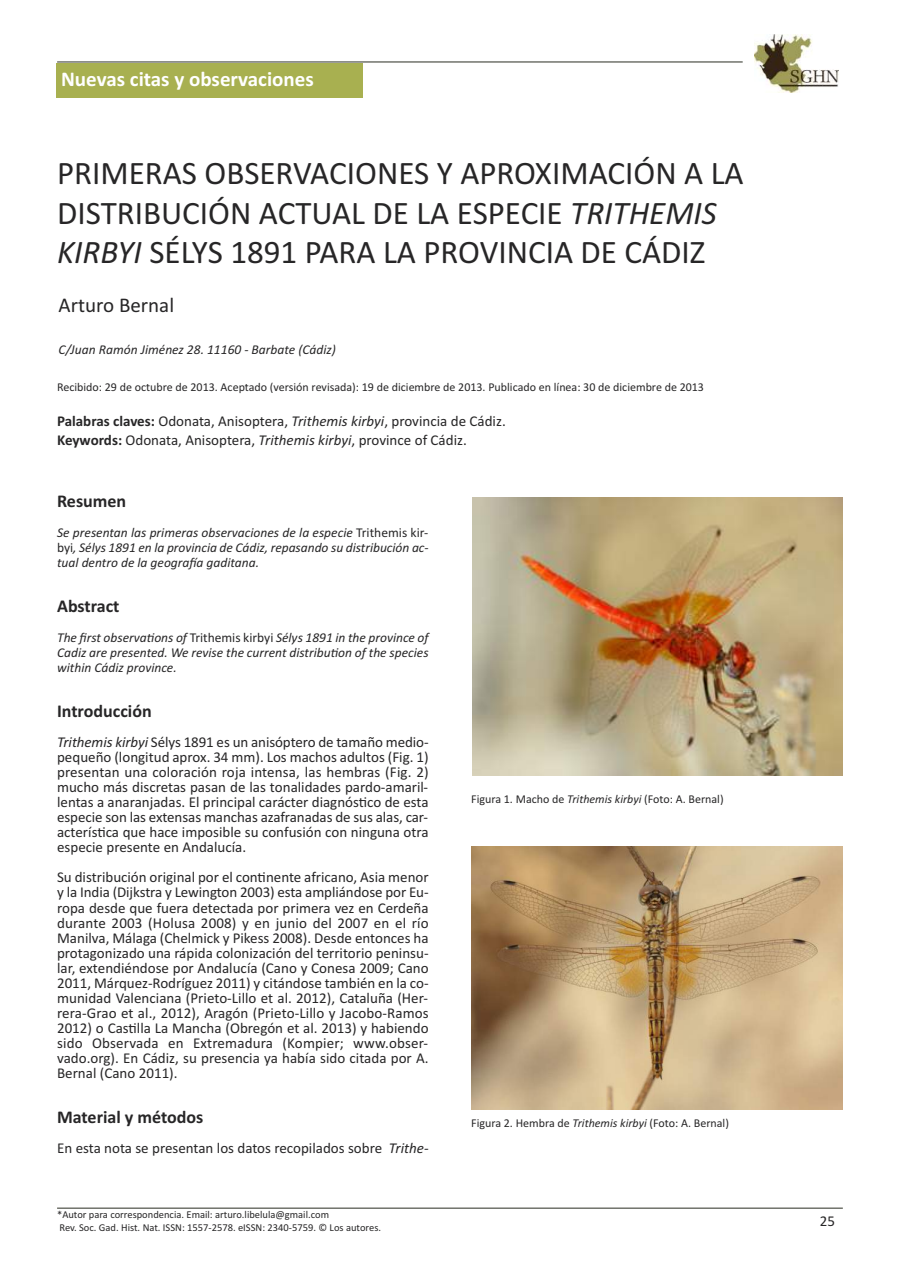
<style>
.page{position:relative;width:897px;height:1263px;background:#fff}
.page>*{position:absolute;margin:0;border:0;box-sizing:border-box;transform-origin:0 0}
.t1{font:33px/39.6px "Calibri";color:#272627}
.t2{font:700 21px "Calibri";color:#fff}
.t3{font:21px "Calibri";color:#272627}
.t4{font:700 18px "Calibri";color:#272627}
.t5{font:15px/15px "Calibri";color:#272627;text-align:justify}
.t6{font:italic 13.5px/15px "Calibri";color:#272627;text-align:justify}
.t7{font:12px "Calibri";color:#272627}
.t8{font:10.5px/12.6px "Calibri";color:#272627}
.s1{font-style:italic}
.s2{font-weight:700}
.s3{font-style:normal}
</style>
<div class="page">
<img style="left:754px;top:35px;width:83px;height:57px">
<div style="left:57px;top:63px;width:305px;height:34px;background:#a8b050"></div>
<hr style="left:57px;top:61px;width:685px;height:2px;background:#71736b">
<hr style="left:57px;top:1207px;width:785px;height:2px;background:#71736b">
<img style="left:472px;top:497px;width:370px;height:278px">
<img style="left:471px;top:846px;width:371px;height:263px">
<h2 class="t2" style="left:61px;top:66px;width:254px">Nuevas citas y observaciones</h2>
<h1 class="t1" style="left:57px;top:153px;width:687px">PRIMERAS OBSERVACIONES Y APROXIMACIÓN A LA<br>DISTRIBUCIÓN ACTUAL DE LA ESPECIE <span class="s1">TRITHEMIS<br>KIRBYI</span> SÉLYS 1891 PARA LA PROVINCIA DE CÁDIZ</h1>
<h2 class="t3" style="left:59px;top:292px;width:117px">Arturo Bernal</h2>
<p class="t6" style="left:59px;top:341px;width:279px">C/Juan Ramón Jiménez 28. 11160 - Barbate (Cádiz)</p>
<p class="t7" style="left:57px;top:379px;width:648px">Recibido: 29 de octubre de 2013. Aceptado (versión revisada): 19 de diciembre de 2013. Publicado en línea: 30 de diciembre de 2013</p>
<p class="t5" style="left:57px;top:410px;width:450px;line-height:19.4px"><span class="s2">Palabras claves:</span> Odonata, Anisoptera, <span class="s1">Trithemis kirbyi</span>, provincia de Cádiz.<br><span class="s2">Keywords:</span> Odonata, Anisoptera, <span class="s1">Trithemis kirbyi</span>, province of Cádiz.</p>
<p class="t4" style="left:57px;top:490px;width:71px">Resumen</p>
<p class="t6" style="left:57px;top:525px;width:373px">Se presentan las primeras observaciones de la especie <span class="s3">Trithemis kir&shy;byi</span>, Sélys 1891 en la provincia de Cádiz, repasando su distribución ac&shy;tual dentro de la geografía gaditana.</p>
<p class="t4" style="left:57px;top:595px;width:64px">Abstract</p>
<p class="t6" style="left:57px;top:630px;width:373px">The first observations of <span class="s3">Trithemis kirbyi</span> Sélys 1891 in the province of Cadiz are presented. We revise the current distribution of the species within Cádiz province.</p>
<p class="t4" style="left:57px;top:700px;width:96px">Introducción</p>
<p class="t5" style="left:57px;top:734px;width:373px"><span class="s1">Trithemis kirbyi</span> Sélys 1891 es un anisóptero de tamaño medio&shy;pequeño (longitud aprox. 34 mm). Los machos adultos (Fig. 1) presentan una coloración roja intensa, las hembras (Fig. 2) mucho más discretas pasan de las tonalidades pardo-amaril&shy;lentas a anaranjadas. El principal carácter diagnóstico de esta especie son las extensas manchas azafranadas de sus alas, car&shy;acterística que hace imposible su confusión con ninguna otra especie presente en Andalucía.</p>
<p class="t5" style="left:57px;top:869px;width:373px">Su distribución original por el continente africano, Asia menor y la India (Dijkstra y Lewington 2003) esta ampliándose por Eu&shy;ropa desde que fuera detectada por primera vez en Cerdeña durante 2003 (Holusa 2008) y en junio del 2007 en el río Manilva, Málaga (Chelmick y Pikess 2008). Desde entonces ha protagonizado una rápida colonización del territorio peninsu&shy;lar, extendiéndose por Andalucía (Cano y Conesa 2009; Cano 2011, Márquez-Rodríguez 2011) y citándose también en la co&shy;munidad Valenciana (Prieto-Lillo et al. 2012), Cataluña (Her&shy;rera-Grao et al., 2012), Aragón (Prieto-Lillo y Jacobo-Ramos 2012) o Castilla La Mancha (Obregón et al. 2013) y habiendo sido Observada en Extremadura (Kompier; www.obser&shy;vado.org). En Cádiz, su presencia ya había sido citada por A.<br>Bernal (Cano 2011).</p>
<p class="t4" style="left:57px;top:1105px;width:148px">Material y métodos</p>
<p class="t5" style="left:57px;top:1139px;width:373px">En esta nota se presentan los datos recopilados sobre <span class="s1">Trithe-</span></p>
<p class="t7" style="left:471px;top:792px;width:254px">Figura 1. Macho de <span class="s1">Trithemis kirbyi</span> (Foto: A. Bernal)</p>
<p class="t7" style="left:471px;top:1115px;width:259px">Figura 2. Hembra de <span class="s1">Trithemis kirbyi</span> (Foto: A. Bernal)</p>
<p class="t8" style="left:57px;top:1208px;width:325px">*Autor para correspondencia. Email: arturo.libelula@gmail.com<br>Rev. Soc. Gad. Hist. Nat. ISSN: 1557-2578. eISSN: 2340-5759. © Los autores.</p>
<p class="t5" style="left:819px;top:1213px;width:17px">25</p>
</div>
